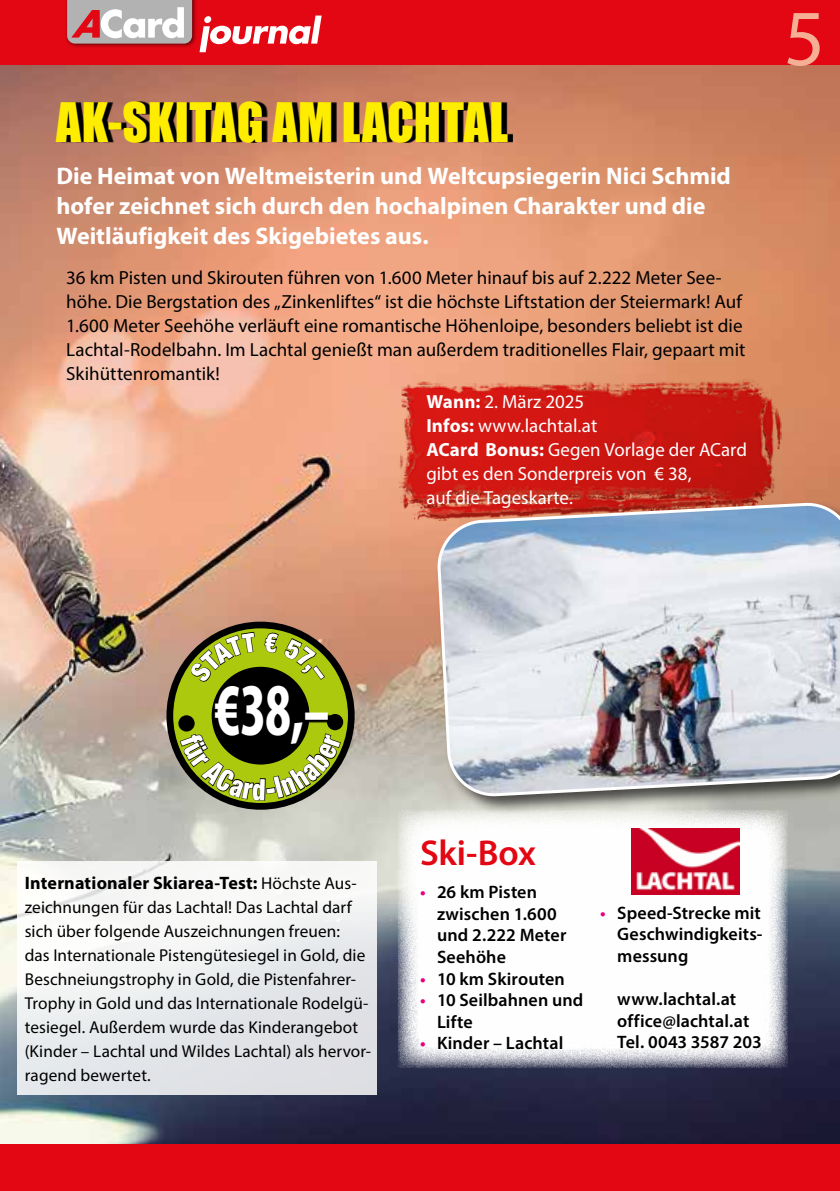
<style>
.page{position:relative;width:840px;height:1191px;background:#fff}
.page>*{position:absolute;margin:0;border:0;box-sizing:border-box;transform-origin:0 0}
.t1{font:80px "Myriad Pro";color:#f6af95}
.t2{font:800 64px "Koz Go Pr 6 N";color:#fff;scale:.7 1}
.t3{font:50px "Impact";letter-spacing:.01em;color:#ffed00}
.t4{font:600 36px "Myriad Pro";letter-spacing:-.005em;color:#e30613}
.t5{font:700 24px/30px "Myriad Pro";color:#fff}
.t6{font:19px/24px "Myriad Pro";letter-spacing:.005em;color:#000}
.t7{font:19px/24px "Myriad Pro";letter-spacing:.005em;color:#fff}
.t8{font:600 18px/21.6px "Myriad Pro";letter-spacing:.005em;color:#000}
.t9{font:700 18px "Myriad Pro";letter-spacing:.01em;color:#000}
.t10{font:17.2px/24px "Myriad Pro";letter-spacing:.005em;color:#000}
.s1{font-weight:700}
.s2{font-weight:400;font-size:17.2px}
.s3{color:#e6007d}
</style>
<div class="page">
<img style="left:0;top:65px;width:839px;height:1079px">
<div style="left:397px;top:809px;width:390px;height:259px;background:#fff;border:4px solid #fff"></div>
<div style="left:17px;top:861px;width:359px;height:233px;background:linear-gradient(to bottom,#fbfbf9,#dde0e5)"></div>
<img style="left:393px;top:370px;width:391px;height:149px">
<img style="left:631px;top:828px;width:107px;height:66px">
<div style="left:435px;top:501px;width:404px;height:314px;background:#000;opacity:.65"></div>
<img style="left:437px;top:503px;width:402px;height:293px">
<svg style="left:62px;top:101px;width:451px;height:41px"></svg>
<svg style="left:169px;top:624px;width:182px;height:182px;fill:#adc90e"></svg>
<div style="left:166px;top:621px;width:189px;height:189px;border:7px solid #000;border-radius:50%"></div>
<div style="left:211px;top:666px;width:98px;height:99px;background:#000;border-radius:50%"></div>
<div style="left:178px;top:715px;width:16px;height:16px;background:#000;border-radius:50%"></div>
<div style="left:327px;top:714px;width:16px;height:16px;background:#000;border-radius:50%"></div>
<svg style="left:217px;top:687px;width:113px;height:45px"></svg>
<div style="left:0;top:0;width:839px;height:65px;background:#e30613"></div>
<div style="left:0;top:1144px;width:839px;height:47px;background:#e30613"></div>
<div style="left:65px;top:0;width:132px;height:48px;background:#000;opacity:.5"></div>
<svg style="left:67px;top:0;width:125px;height:44px"></svg>
<svg style="left:199px;top:16px;width:122px;height:36px"></svg>
<svg style="left:189px;top:632px;width:67px;height:51px"></svg>
<svg style="left:264px;top:632px;width:60px;height:47px"></svg>
<svg style="left:180px;top:732px;width:161px;height:68px"></svg>
<h3 class="t3" style="left:56px;top:83px;width:453px">AK-SKITAG AM LACHTAL</h3>
<p class="t5" style="left:56px;top:160px;width:675px">Die Heimat von Weltmeisterin und Weltcupsiegerin Nici Schmid hofer zeichnet sich durch den hochalpinen Charakter und die<br>Weitläufigkeit des Skigebietes aus.</p>
<p class="t6" style="left:66px;top:265px;width:680px">36 km Pisten und Skirouten führen von 1.600 Meter hinauf bis auf 2.222 Meter See&shy;höhe. Die Bergstation des „Zinkenliftes“ ist die höchste Liftstation der Steiermark! Auf 1.600 Meter Seehöhe verläuft eine romantische Höhenloipe, besonders beliebt ist die Lachtal-Rodelbahn. Im Lachtal genießt man außerdem traditionelles Flair, gepaart mit Skihüttenromantik!</p>
<p class="t7" style="left:426px;top:389px;width:322px"><span class="s1">Wann:</span> 2. März 2025<br><span class="s1">Infos:</span> www.lachtal.at<br><span class="s1">ACard Bonus:</span> Gegen Vorlage der ACard gibt es den Sonderpreis von € 38,<br>auf die Tageskarte.</p>
<p class="t1" style="left:785px;top:-11px;width:38px">5</p>
<h2 class="t2" style="left:214px;top:675px;width:166px">€38,–</h2>
<p class="t9" style="left:25px;top:871px;width:333px">Internationaler Skiarea-Test: <span class="s2">Höchste Aus-</span></p>
<p class="t10" style="left:25px;top:894px;width:347px">zeichnungen für das Lachtal! Das Lachtal darf sich über folgende Auszeichnungen freuen:<br>das Internationale Pistengütesiegel in Gold, die Beschneiungstrophy in Gold, die Pistenfahrer-Trophy in Gold und das Internationale Rodelgü&shy;tesiegel. Außerdem wurde das Kinderangebot (Kinder – Lachtal und Wildes Lachtal) als hervor&shy;ragend bewertet.</p>
<h2 class="t4" style="left:420px;top:830px;width:117px">Ski-Box</h2>
<p class="t8" style="left:437px;top:881px;width:121px;text-indent:-17px"><span class="s3">•</span> 26 km Pisten zwischen 1.600</p>
<p class="t8" style="left:600px;top:901px;width:162px"><span class="s3">•</span> Speed-Strecke mit</p>
<p class="t8" style="left:437px;top:924px;width:131px">und 2.222 Meter</p>
<p class="t8" style="left:617px;top:923px;width:147px">Geschwindigkeits-</p>
<p class="t8" style="left:437px;top:945px;width:70px">Seehöhe</p>
<p class="t8" style="left:617px;top:944px;width:72px">messung</p>
<p class="t8" style="left:420px;top:967px;width:146px"><span class="s3">•</span> 10 km Skirouten</p>
<p class="t8" style="left:420px;top:989px;width:165px"><span class="s3">•</span> 10 Seilbahnen und</p>
<p class="t8" style="left:617px;top:987px;width:120px">www.lachtal.at</p>
<p class="t8" style="left:437px;top:1010px;width:37px">Lifte</p>
<p class="t8" style="left:617px;top:1009px;width:133px">office@lachtal.at</p>
<p class="t8" style="left:420px;top:1032px;width:145px"><span class="s3">•</span> Kinder – Lachtal</p>
<p class="t8" style="left:617px;top:1031px;width:146px">Tel. 0043 3587 203</p>
</div>
